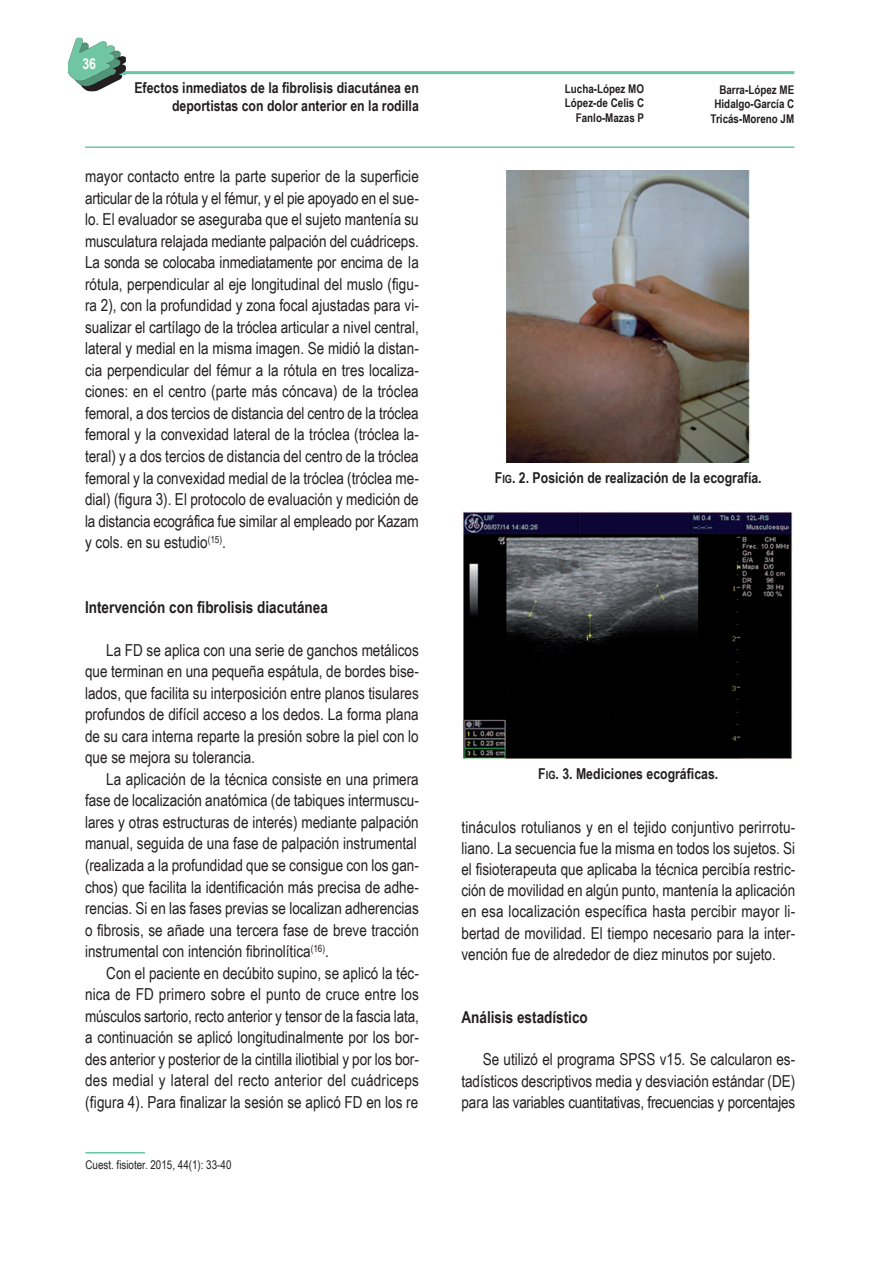
<style>
.page{position:relative;width:893px;height:1263px;background:#fff}
.page>*{position:absolute;margin:0;border:0;box-sizing:border-box;transform-origin:0 0}
.t1{font:16.5px/21.5px "Arial Narrow";color:#231f20;text-align:justify}
.t2{font:700 16.5px "Arial Narrow";color:#231f20}
.t3{font:700 15px/18px "Arial Narrow";color:#231f20;text-align:right}
.t4{font:700 15px "Arial Narrow";color:#fff}
.t5{font:700 12px/14.4px "Arial Narrow";color:#231f20;text-align:right}
.t6{font:12px "Arial Narrow";color:#231f20}
.s1{font-size:11.25px}
</style>
<div class="page">
<hr style="left:85px;top:71px;width:709px;height:3px;background:#6ac5aa">
<hr style="left:85px;top:1152px;width:60px;height:1px;background:#6ac5aa">
<hr style="left:85px;top:146px;width:709px;height:2px;background:#6ac5aa">
<img style="left:68px;top:38px;width:58px;height:53px">
<img style="left:85px;top:71px;width:41px;height:3px">
<img style="left:506px;top:170px;width:245px;height:292px">
<img style="left:462px;top:511px;width:330px;height:248px">
<p class="t4" style="left:82px;top:55px;width:15px">36</p>
<p class="t3" style="left:134px;top:79px;width:286px">Efectos inmediatos de la fibrolisis diacutánea en deportistas con dolor anterior en la rodilla</p>
<p class="t1" style="left:85px;top:165px;width:335px">mayor contacto entre la parte superior de la superficie articular de la rótula y el fémur, y el pie apoyado en el sue&shy;lo. El evaluador se aseguraba que el sujeto mantenía su musculatura relajada mediante palpación del cuádriceps.<br>La sonda se colocaba inmediatamente por encima de la rótula, perpendicular al eje longitudinal del muslo (figu&shy;ra 2), con la profundidad y zona focal ajustadas para vi&shy;sualizar el cartílago de la tróclea articular a nivel central, lateral y medial en la misma imagen. Se midió la distan&shy;cia perpendicular del fémur a la rótula en tres localiza&shy;ciones: en el centro (parte más cóncava) de la tróclea femoral, a dos tercios de distancia del centro de la tróclea femoral y la convexidad lateral de la tróclea (tróclea la&shy;teral) y a dos tercios de distancia del centro de la tróclea femoral y la convexidad medial de la tróclea (tróclea me&shy;dial) (figura 3). El protocolo de evaluación y medición de la distancia ecográfica fue similar al empleado por Kazam y cols. en su estudio<sup>(15)</sup>.</p>
<p class="t2" style="left:85px;top:597px;width:244px">Intervención con fibrolisis diacutánea</p>
<p class="t1" style="left:85px;top:639px;width:335px;text-indent:21px">La FD se aplica con una serie de ganchos metálicos que terminan en una pequeña espátula, de bordes bise&shy;lados, que facilita su interposición entre planos tisulares profundos de difícil acceso a los dedos. La forma plana de su cara interna reparte la presión sobre la piel con lo que se mejora su tolerancia.</p>
<p class="t1" style="left:85px;top:768px;width:335px;text-align:left;text-indent:21px">La aplicación de la técnica consiste en una primera fase de localización anatómica (de tabiques intermuscu&shy;lares y otras estructuras de interés) mediante palpación manual, seguida de una fase de palpación instrumental (realizada a la profundidad que se consigue con los gan&shy;chos) que facilita la identificación más precisa de adhe&shy;rencias. Si en las fases previas se localizan adherencias o fibrosis, se añade una tercera fase de breve tracción instrumental con intención fibrinolítica<sup>(16)</sup>.</p>
<p class="t1" style="left:85px;top:962px;width:335px;text-indent:21px">Con el paciente en decúbito supino, se aplicó la téc&shy;nica de FD primero sobre el punto de cruce entre los músculos sartorio, recto anterior y tensor de la fascia lata, a continuación se aplicó longitudinalmente por los bor&shy;des anterior y posterior de la cintilla iliotibial y por los bor&shy;des medial y lateral del recto anterior del cuádriceps (figura 4). Para finalizar la sesión se aplicó FD en los re</p>
<p class="t6" style="left:85px;top:1158px;width:148px">Cuest. fisioter. 2015, 44(1): 33-40</p>
<p class="t5" style="left:565px;top:82px;width:81px">Lucha-López MO<br>López-de Celis C<br>Fanlo-Mazas P</p>
<p class="t5" style="left:711px;top:82px;width:85px">Barra-López ME<br>Hidalgo-García C<br>Tricás-Moreno JM</p>
<p class="t3" style="left:495px;top:469px;width:268px">F<span class="s1">IG</span>. 2. Posición de realización de la ecografía.</p>
<p class="t3" style="left:538px;top:765px;width:181px">F<span class="s1">IG</span>. 3. Mediciones ecográficas.</p>
<p class="t1" style="left:461px;top:816px;width:335px">tináculos rotulianos y en el tejido conjuntivo perirrotu&shy;liano. La secuencia fue la misma en todos los sujetos. Si el fisioterapeuta que aplicaba la técnica percibía restric&shy;ción de movilidad en algún punto, mantenía la aplicación en esa localización específica hasta percibir mayor li&shy;bertad de movilidad. El tiempo necesario para la inter&shy;vención fue de alrededor de diez minutos por sujeto.</p>
<p class="t2" style="left:461px;top:1008px;width:128px">Análisis estadístico</p>
<p class="t1" style="left:461px;top:1049px;width:335px;text-indent:21px">Se utilizó el programa SPSS v15. Se calcularon es&shy;tadísticos descriptivos media y desviación estándar (DE) para las variables cuantitativas, frecuencias y porcentajes</p>
</div>
